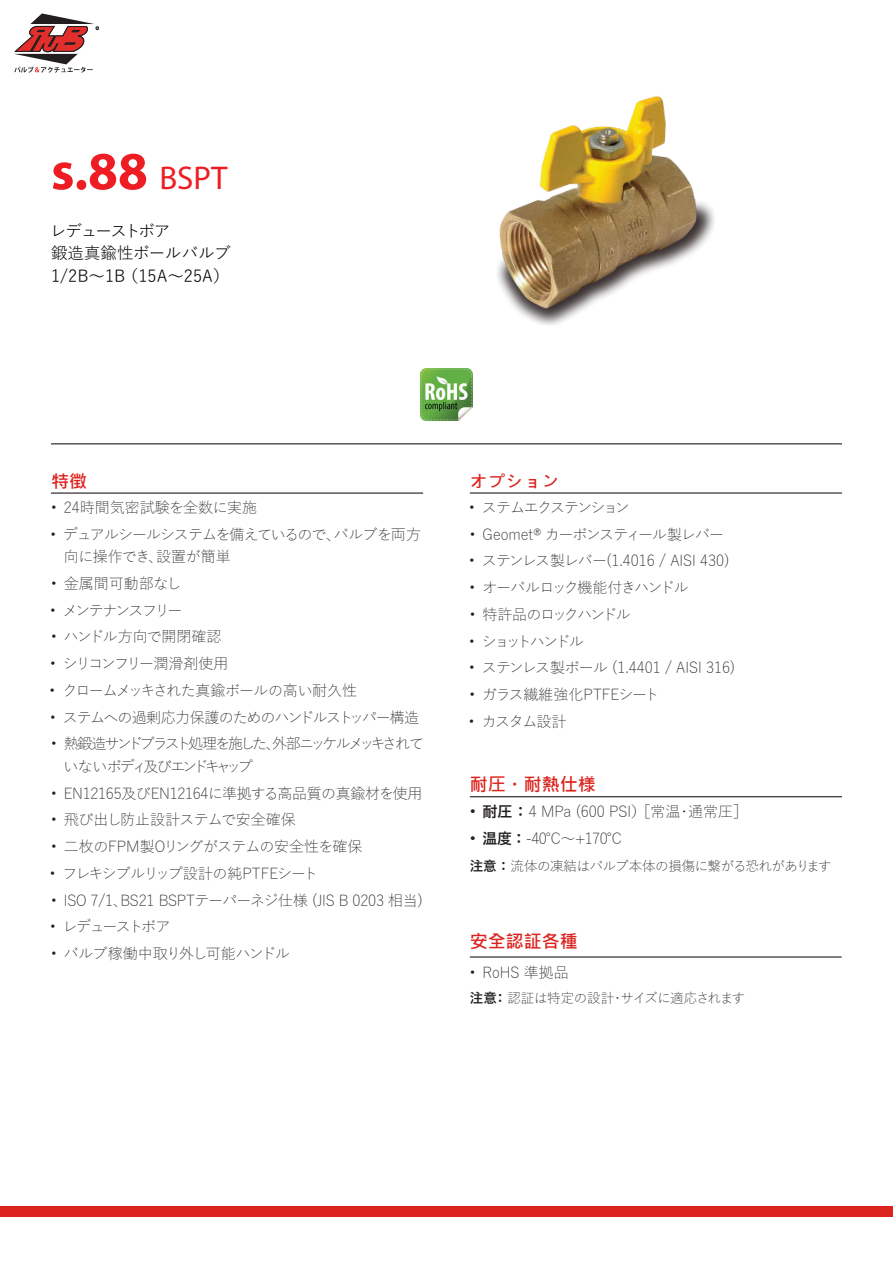
<style>
.page{position:relative;width:893px;height:1263px;background:#fff}
.page>*{position:absolute;margin:0;border:0;box-sizing:border-box;transform-origin:0 0}
.Titolo{font:700 54px "Myriad Pro";color:#ee1d23}
.t1{font:700 18px "Microsoft Jheng Hei";color:#dc241f}
.t2{font:16.5px "Yu Gothic";color:#000}
.t3{font:16.5px "Yu Gothic";letter-spacing:-.02em;color:#000}
.t4{font:16.5px "Yu Gothic";letter-spacing:-.085em;color:#000}
.t5{font:300 15px/22.5px "Yu Gothic";letter-spacing:-.05em;color:#231f20}
.t6{font:300 15px "Yu Gothic";letter-spacing:-.02em;color:#231f20}
.t7{font:300 15px "Yu Gothic";color:#231f20}
.t8{font:300 15px "Yu Gothic";letter-spacing:-.005em;color:#231f20}
.t9{font:300 15px/22.5px "Yu Gothic";letter-spacing:-.185em;color:#231f20}
.t10{font:300 15px "Yu Gothic";letter-spacing:-.01em;color:#231f20}
.t11{font:300 15px "Yu Gothic";letter-spacing:-.075em;color:#231f20}
.t12{font:300 15px "Yu Gothic";letter-spacing:-.07em;color:#231f20}
.t13{font:300 15px "Yu Gothic";letter-spacing:-.08em;color:#231f20}
.t14{font:300 15px "Yu Gothic";letter-spacing:-.125em;color:#231f20}
.t15{font:300 15px "Yu Gothic";letter-spacing:-.015em;color:#231f20}
.t16{font:300 15px "Yu Gothic";letter-spacing:-.11em;color:#231f20}
.t17{font:300 15px "Yu Gothic";letter-spacing:-.095em;color:#231f20}
.t18{font:300 15px "Yu Gothic";letter-spacing:-.13em;color:#231f20}
.t19{font:300 15px "Yu Gothic";letter-spacing:-.115em;color:#231f20}
.t20{font:300 15px "Yu Gothic";letter-spacing:-.16em;color:#231f20}
.t21{font:300 13.5px "Yu Gothic";letter-spacing:-.03em;color:#231f20}
.t22{font:500 2.55px "Axiforma";color:#231f20;scale:1.14 1}
.s1{font-weight:400;font-size:33px}
.s2{font-weight:700}
</style>
<div class="page">
<img style="left:421px;top:369px;width:51px;height:51px">
<img style="left:497px;top:95px;width:218px;height:230px">
<div style="left:0;top:1206px;width:893px;height:11px;background:#dc241f"></div>
<svg style="left:14px;top:13px;width:85px;height:60px"></svg>
<hr style="left:51px;top:444px;width:791px;height:1px;background:#000001">
<hr style="left:51px;top:493px;width:372px;height:1px;background:#000001">
<hr style="left:470px;top:493px;width:372px;height:1px;background:#000001">
<hr style="left:470px;top:796px;width:372px;height:1px;background:#000001">
<hr style="left:470px;top:957px;width:372px;height:1px;background:#000001">
<p class="t22" style="left:96px;top:27px;width:3px">R</p>
<p class="Titolo" style="left:51px;top:136px;width:178px">s.88 <span class="s1">BSPT</span></p>
<p class="t4" style="left:50px;top:215px;width:122px">レデューストボア</p>
<p class="t3" style="left:51px;top:238px;width:181px">鍛造真鍮性ボールバルブ</p>
<p class="t2" style="left:51px;top:260px;width:180px">1/2B～1B （15A～25A）</p>
<p class="t1" style="left:51px;top:470px;width:37px">特徴</p>
<p class="t1" style="left:470px;top:470px;width:91px">オプション</p>
<p class="t7" style="left:51px;top:493px;width:208px">• 24時間気密試験を全数に実施</p>
<p class="t5" style="left:64px;top:521px;width:359px;text-indent:-13px">• デュアルシールシステムを備えているので、バルブを両方向に操作でき、設置が簡単</p>
<p class="t7" style="left:51px;top:569px;width:132px">• 金属間可動部なし</p>
<p class="t18" style="left:50px;top:596px;width:134px">• メンテナンスフリー</p>
<p class="t15" style="left:51px;top:623px;width:172px">• ハンドル方向で開閉確認</p>
<p class="t14" style="left:50px;top:650px;width:180px">• シリコンフリー潤滑剤使用</p>
<p class="t5" style="left:50px;top:677px;width:309px">• クロームメッキされた真鍮ボールの高い耐久性</p>
<p class="t11" style="left:50px;top:703px;width:371px">• ステムへの過剰応力保護のためのハンドルストッパー構造</p>
<p class="t9" style="left:64px;top:731px;width:362px;text-indent:-13px">• 熱鍛造サンドブラスト処理を施した、外部ニッケルメッキされていないボディ及びエンドキャップ</p>
<p class="t6" style="left:51px;top:779px;width:373px">• EN12165及びEN12164に準拠する高品質の真鍮材を使用</p>
<p class="t6" style="left:51px;top:806px;width:246px">• 飛び出し防止設計ステムで安全確保</p>
<p class="t6" style="left:51px;top:833px;width:313px">• 二枚のFPM製Oリングがステムの安全性を確保</p>
<p class="t5" style="left:50px;top:860px;width:269px">• フレキシブルリップ設計の純PTFEシート</p>
<p class="t10" style="left:51px;top:886px;width:373px">• ISO 7/1、BS21 BSPTテーパーネジ仕様 (JIS B 0203 相当)</p>
<p class="t19" style="left:50px;top:913px;width:122px">• レデューストボア</p>
<p class="t12" style="left:51px;top:940px;width:240px">• バルブ稼働中取り外し可能ハンドル</p>
<p class="t16" style="left:469px;top:493px;width:162px">• ステムエクステンション</p>
<p class="t5" style="left:470px;top:521px;width:256px">• Geomet® カーボンスティール製レバー</p>
<p class="t8" style="left:469px;top:547px;width:262px">• ステンレス製レバー(1.4016 / AISI 430)</p>
<p class="t13" style="left:470px;top:574px;width:221px">• オーバルロック機能付きハンドル</p>
<p class="t17" style="left:470px;top:600px;width:162px">• 特許品のロックハンドル</p>
<p class="t20" style="left:469px;top:627px;width:117px">• ショットハンドル</p>
<p class="t8" style="left:469px;top:654px;width:268px">• ステンレス製ボール (1.4401 / AISI 316)</p>
<p class="t7" style="left:469px;top:681px;width:191px">• ガラス繊維強化PTFEシート</p>
<p class="t5" style="left:469px;top:708px;width:99px">• カスタム設計</p>
<p class="t1" style="left:470px;top:773px;width:127px">耐圧・耐熱仕様</p>
<p class="t7" style="left:470px;top:798px;width:280px"><span class="s2">• 耐圧 ：</span> 4 MPa (600 PSI）［常温・通常圧］</p>
<p class="t5" style="left:470px;top:825px;width:154px"><span class="s2">• 温度 ：</span> -40℃～+170℃</p>
<p class="t21" style="left:470px;top:853px;width:363px"><span class="s2">注意 ：</span>流体の凍結はバルブ本体の損傷に繋がる恐れがあります</p>
<p class="t1" style="left:470px;top:930px;width:109px">安全認証各種</p>
<p class="t5" style="left:470px;top:959px;width:100px">• RoHS 準拠品</p>
<p class="t21" style="left:470px;top:985px;width:277px"><span class="s2">注意：</span> 認証は特定の設計・サイズに適応されます</p>
</div>
